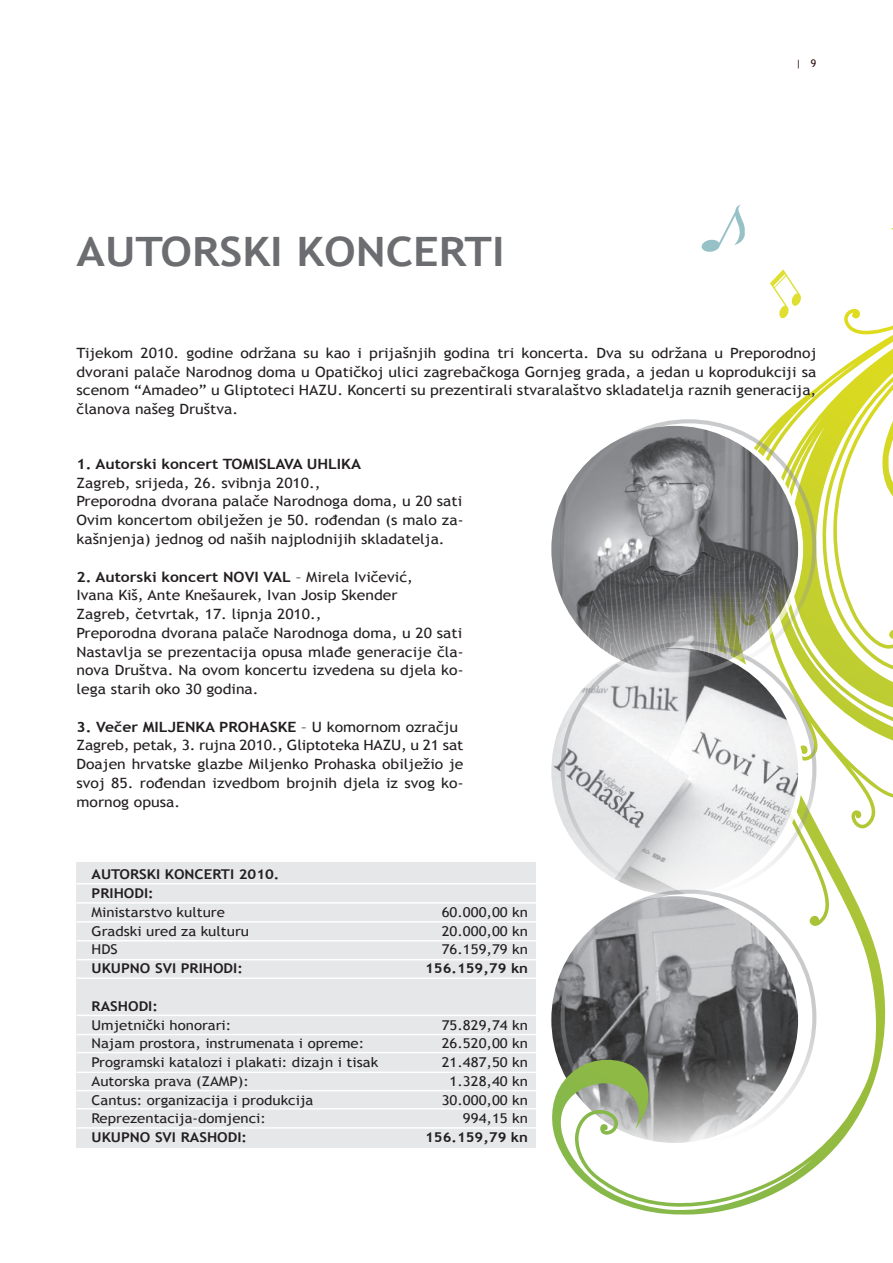
<style>
.page{position:relative;width:893px;height:1263px;background:#fff}
.page>*{position:absolute;margin:0;border:0;box-sizing:border-box;transform-origin:0 0}
.t1{font:700 40.5px "Trebuchet MS";color:#6c6d70;scale:1.11 1}
.t2{font:14.1px/18.8px "Trebuchet MS";color:#231f20;scale:1.11 1}
.t3{font:700 14.1px "Trebuchet MS";color:#231f20;scale:1.11 1}
.t4{font:13.5px "Trebuchet MS";color:#231f20;scale:1.11 1}
.t5{font:700 13.5px/18.8px "Trebuchet MS";color:#231f20;scale:1.11 1}
.t6{font:10.5px "Trebuchet MS";color:#2f0c0e}
.s1{font-weight:700}
</style>
<div class="page">
<img style="left:549px;top:894px;width:252px;height:251px;border-radius:126px">
<svg style="left:711px;top:309px;width:182px;height:774px"></svg>
<div style="left:77px;top:862px;width:459px;height:286px;background:#e6e7e9"></div>
<hr style="left:77px;top:883px;width:459px;height:1px;background:#fff">
<hr style="left:77px;top:902px;width:459px;height:2px;background:#fff">
<hr style="left:77px;top:959px;width:459px;height:1px;background:#fff">
<hr style="left:77px;top:977px;width:459px;height:2px;background:#fff">
<hr style="left:77px;top:940px;width:459px;height:1px;background:#fff">
<hr style="left:77px;top:921px;width:459px;height:1px;background:#fff">
<hr style="left:77px;top:1015px;width:459px;height:1px;background:#fff">
<hr style="left:77px;top:1034px;width:459px;height:1px;background:#fff">
<hr style="left:77px;top:1052px;width:459px;height:1px;background:#fff">
<hr style="left:77px;top:1071px;width:459px;height:2px;background:#fff">
<hr style="left:77px;top:1090px;width:459px;height:1px;background:#fff">
<hr style="left:77px;top:1108px;width:459px;height:1px;background:#fff">
<hr style="left:77px;top:1127px;width:459px;height:2px;background:#fff">
<img style="left:549px;top:645px;width:252px;height:252px;border-radius:126px">
<img style="left:549px;top:423px;width:252px;height:252px;border-radius:126px">
<svg style="left:770px;top:269px;width:31px;height:50px"></svg>
<svg style="left:701px;top:205px;width:44px;height:47px"></svg>
<h1 class="t1" style="left:77px;top:226px;width:387px">AUTORSKI KONCERTI</h1>
<p class="t6" style="left:796px;top:57px;width:22px">| 9</p>
<p class="t2" style="left:77px;top:344px;width:668px;text-align:justify">Tijekom 2010. godine održana su kao i prijašnjih godina tri koncerta. Dva su održana u Preporodnoj dvorani palače Narodnog doma u Opatičkoj ulici zagrebačkoga Gornjeg grada, a jedan u koprodukciji sa scenom “Amadeo” u Gliptoteci HAZU. Koncerti su prezentirali stvaralaštvo skladatelja raznih generacija, članova našeg Društva.</p>
<p class="t3" style="left:77px;top:455px;width:258px">1. Autorski koncert TOMISLAVA UHLIKA</p>
<p class="t2" style="left:77px;top:474px;width:350px">Zagreb, srijeda, 26. svibnja 2010.,<br>Preporodna dvorana palače Narodnoga doma, u 20 sati Ovim koncertom obilježen je 50. rođendan (s malo za&shy;kašnjenja) jednog od naših najplodnijih skladatelja.</p>
<p class="t2" style="left:77px;top:567px;width:350px"><span class="s1">2. Autorski koncert NOVI VAL</span> – Mirela Ivičević,<br>Ivana Kiš, Ante Knešaurek, Ivan Josip Skender<br>Zagreb, četvrtak, 17. lipnja 2010.,<br>Preporodna dvorana palače Narodnoga doma, u 20 sati Nastavlja se prezentacija opusa mlađe generacije čla&shy;nova Društva. Na ovom koncertu izvedena su djela ko&shy;lega starih oko 30 godina.</p>
<p class="t2" style="left:77px;top:717px;width:350px"><span class="s1">3. Večer MILJENKA PROHASKE</span> – U komornom ozračju Zagreb, petak, 3. rujna 2010., Gliptoteka HAZU, u 21 sat Doajen hrvatske glazbe Miljenko Prohaska obilježio je svoj 85. rođendan izvedbom brojnih djela iz svog ko&shy;mornog opusa.</p>
<p class="t5" style="left:92px;top:865px;width:171px">AUTORSKI KONCERTI 2010.<br>Prihodi</p>
<p class="t5" style="left:148px;top:884px;width:6px">:</p>
<p class="t4" style="left:92px;top:904px;width:122px">Ministarstvo kulture</p>
<p class="t4" style="left:442px;top:904px;width:79px">60.000,00 kn</p>
<p class="t4" style="left:92px;top:923px;width:143px">Gradski ured za kulturu</p>
<p class="t4" style="left:442px;top:923px;width:79px">20.000,00 kn</p>
<p class="t4" style="left:92px;top:942px;width:15px">HDS</p>
<p class="t4" style="left:442px;top:942px;width:79px">76.159,79 kn</p>
<p class="t5" style="left:92px;top:959px;width:19px">Ukupno</p>
<p class="t5" style="left:155px;top:959px;width:7px">svi</p>
<p class="t5" style="left:181px;top:959px;width:9px">prihodi</p>
<p class="t5" style="left:237px;top:959px;width:6px">:</p>
<p class="t5" style="left:425px;top:959px;width:94px">156.159,79 kn</p>
<p class="t5" style="left:92px;top:996px;width:17px">Rashodi</p>
<p class="t5" style="left:152px;top:996px;width:6px">:</p>
<p class="t4" style="left:92px;top:1017px;width:127px">Umjetnički honorari:</p>
<p class="t4" style="left:442px;top:1017px;width:79px">75.829,74 kn</p>
<p class="t4" style="left:92px;top:1035px;width:247px">Najam prostora, instrumenata i opreme:</p>
<p class="t4" style="left:442px;top:1035px;width:79px">26.520,00 kn</p>
<p class="t4" style="left:92px;top:1054px;width:260px">Programski katalozi i plakati: dizajn i tisak</p>
<p class="t4" style="left:442px;top:1054px;width:79px">21.487,50 kn</p>
<p class="t4" style="left:92px;top:1073px;width:143px">Autorska prava (ZAMP):</p>
<p class="t4" style="left:450px;top:1073px;width:72px">1.328,40 kn</p>
<p class="t4" style="left:92px;top:1092px;width:201px">Cantus: organizacija i produkcija</p>
<p class="t4" style="left:442px;top:1092px;width:79px">30.000,00 kn</p>
<p class="t4" style="left:92px;top:1110px;width:159px">Reprezentacija-domjenci:</p>
<p class="t4" style="left:463px;top:1110px;width:60px">994,15 kn</p>
<p class="t5" style="left:92px;top:1128px;width:19px">Ukupno</p>
<p class="t5" style="left:155px;top:1128px;width:7px">svi</p>
<p class="t5" style="left:181px;top:1128px;width:9px">rashodi</p>
<p class="t5" style="left:242px;top:1128px;width:6px">:</p>
<p class="t5" style="left:425px;top:1128px;width:94px">156.159,79 kn</p>
</div>
